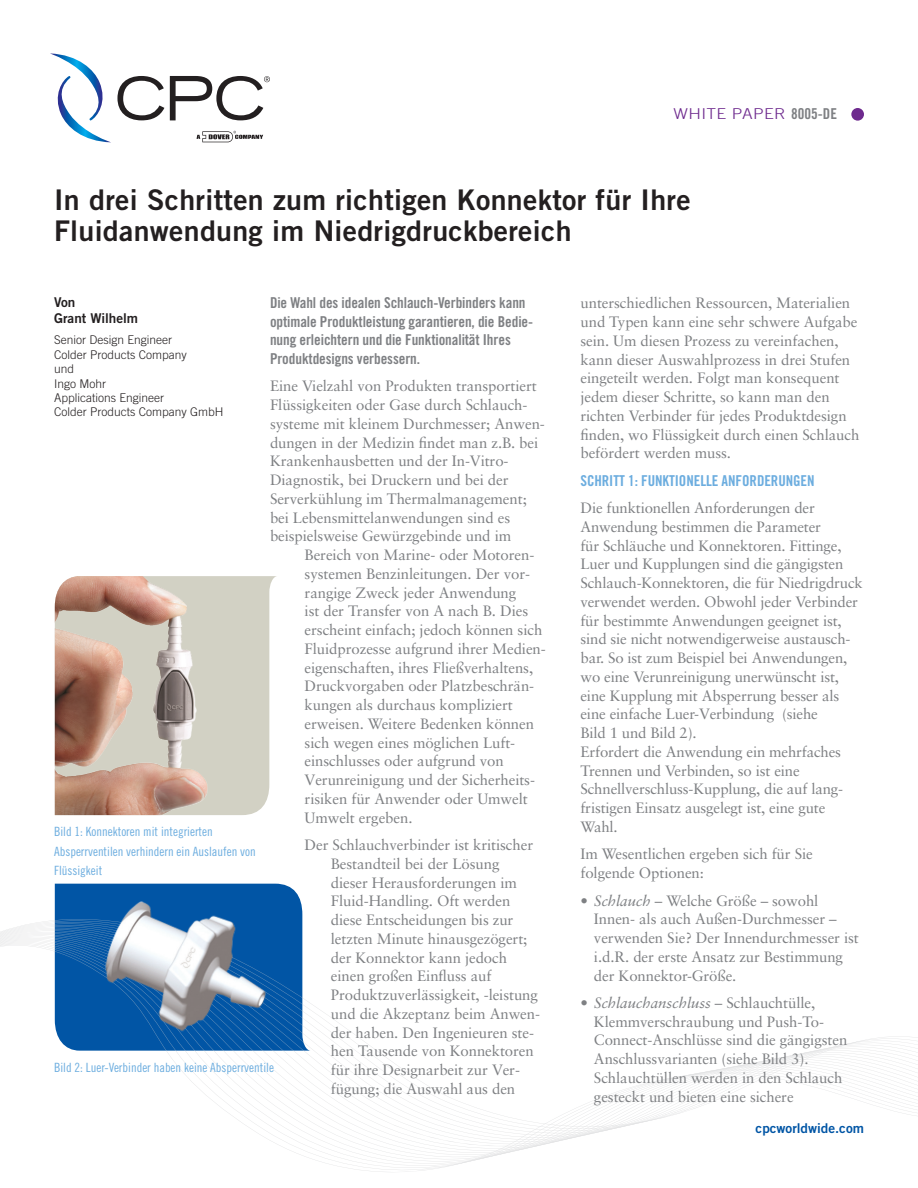
<style>
.page{position:relative;width:918px;height:1188px;background:#fff}
.page>*{position:absolute;margin:0;border:0;box-sizing:border-box;transform-origin:0 0}
.t1{font:28.5px/31.5px "Trade Gothic LT Pro Bd 2";letter-spacing:.01em;color:#231f20}
.t2{font:15px/18.8px "Sabon LT Pro";letter-spacing:-.005em;color:#7e8083}
.INTRO{font:15px/18.8px "Trade Gothic LT Pro Bd Cn 20";letter-spacing:-.005em;color:#7e8083}
.t3{font:15px "Sabon LT Pro";letter-spacing:-.005em;color:#7e8083}
.t4{font:15px "Trade Gothic LT Pro Bd Cn 20";letter-spacing:-.005em;color:#6caddf}
.t5{font:300 15px "Trade Gothic LT Pro";letter-spacing:.02em;color:#6e2a8e;scale:1.16 1}
.t6{font:13.5px "Trade Gothic LT Pro Bd 2";color:#0155a5}
.t7{font:13.5px "Trade Gothic LT Pro Bd 2";color:#231f20}
.t8{font:12.75px/19.5px "Trade Gothic LT Pro Cn 18";color:#6caddf}
.t9{font:300 12px/14.4px "Trade Gothic LT Pro";color:#231f20}
.s1{font-family:"Trade Gothic LT Pro Bd Cn 20";font-weight:400;color:#7e8083}
.s2{font-style:inherit}
.s3{font-style:italic}
</style>
<div class="page">
<svg style="left:0;top:894px;width:918px;height:278px"></svg>
<div style="left:851px;top:108px;width:13px;height:13px;background:#6e2a8e;border-radius:50%"></div>
<img style="left:55px;top:576px;width:222px;height:239px">
<img style="left:74px;top:887px;width:216px;height:153px">
<svg style="left:50px;top:53px;width:60px;height:89px"></svg>
<svg style="left:197px;top:131px;width:66px;height:11px"></svg>
<svg style="left:117px;top:76px;width:47px;height:44px"></svg>
<svg style="left:170px;top:76px;width:100px;height:44px"></svg>
<p class="t5" style="left:674px;top:105px;width:142px">WHITE PAPER <span class="s1">8005-DE</span></p>
<p class="t1" style="left:54px;top:183px;width:638px">In drei Schritten zum richtigen Konnektor für Ihre<br>Fluidanwendung im Niedrigdruckbereich</p>
<p class="INTRO" style="left:270px;top:293px;width:265px">Die Wahl des idealen Schlauch-Verbinders kann optimale Produktleistung garantieren, die Bedie&shy;nung erleichtern und die Funktionalität Ihres Produktdesigns verbessern.</p>
<p class="t2" style="left:270px;top:376px;width:268px">Eine Vielzahl von Produkten transportiert</p>
<p class="t2" style="left:270px;top:395px;width:259px">Flüssigkeiten oder Gase durch <span class="s2">Schlauch-</span></p>
<p class="t2" style="left:270px;top:414px;width:276px">systeme mit kleinem Durchmesser; <span class="s2">Anwen-</span></p>
<p class="t2" style="left:270px;top:433px;width:270px">dungen in der Medizin findet man <span class="s2">z.B. bei</span></p>
<p class="t2" style="left:270px;top:451px;width:240px">Krankenhausbetten und der In-<span class="s2">Vitro-</span></p>
<p class="t2" style="left:270px;top:470px;width:240px">Diagnostik, bei Druckern und bei der</p>
<p class="t2" style="left:270px;top:489px;width:258px">Serverkühlung im Thermalmanagement;</p>
<p class="t2" style="left:270px;top:508px;width:242px">bei Lebensmittelanwendungen sind <span class="s2">es</span></p>
<p class="t2" style="left:270px;top:526px;width:243px">beispielsweise Gewürzgebinde und <span class="s2">im</span></p>
<p class="t2" style="left:305px;top:545px;width:231px">Bereich von Marine- oder <span class="s2">Motoren-</span></p>
<p class="t2" style="left:305px;top:564px;width:227px">systemen Benzinleitungen. <span class="s2">Der vor-</span></p>
<p class="t2" style="left:305px;top:583px;width:213px">rangige Zweck jeder <span class="s2">Anwendung</span></p>
<p class="t2" style="left:305px;top:601px;width:225px">ist der Transfer von A <span class="s2">nach B. Dies</span></p>
<p class="t2" style="left:305px;top:620px;width:239px">erscheint einfach; jedoch <span class="s2">können sich</span></p>
<p class="t2" style="left:305px;top:639px;width:243px">Fluidprozesse aufgrund <span class="s2">ihrer Medien-</span></p>
<p class="t2" style="left:305px;top:658px;width:230px">eigenschaften, ihres <span class="s2">Fließverhaltens,</span></p>
<p class="t2" style="left:305px;top:676px;width:231px">Druckvorgaben oder <span class="s2">Platzbeschrän-</span></p>
<p class="t2" style="left:305px;top:695px;width:210px">kungen als durchaus <span class="s2">kompliziert</span></p>
<p class="t2" style="left:305px;top:714px;width:231px">erweisen. Weitere <span class="s2">Bedenken können</span></p>
<p class="t2" style="left:305px;top:733px;width:212px">sich wegen eines <span class="s2">möglichen Luft-</span></p>
<p class="t3" style="left:305px;top:752px;width:201px">ein<span class="s2">schlusses oder</span> aufgrund von</p>
<p class="t3" style="left:305px;top:771px;width:232px">Verun<span class="s2">reinigung und der</span> Sicherheits-</p>
<p class="t3" style="left:305px;top:789px;width:225px">risiken f<span class="s2">ür Anwender oder</span> Umwelt</p>
<p class="t2" style="left:305px;top:808px;width:109px">Umwelt ergeben.</p>
<p class="t2" style="left:331px;top:835px;width:211px;text-indent:-26px">Der Schlauchverbinder ist kritischer<br>Bestandteil bei der Lösung dieser Herausforderungen im<br>Fluid-Handling. Oft werden diese Entscheidungen bis zur letzten Minute hinausgezögert; der Konnektor kann jedoch einen großen Einfluss auf<br>Produktzuverlässigkeit, -leistung und die Akzeptanz beim <span class="s2">Anwen&shy;</span>der haben. Den Ingenieuren <span class="s2">ste&shy;</span>hen Tausende von Konnektoren für ihre Designarbeit zur <span class="s2">Ver&shy;</span>fügung; die Auswahl aus den</p>
<p class="t7" style="left:54px;top:294px;width:23px">Von</p>
<p class="t7" style="left:54px;top:310px;width:86px">Grant Wilhelm</p>
<p class="t9" style="left:54px;top:333px;width:120px">Senior Design Engineer</p>
<p class="t9" style="left:54px;top:347px;width:134px">Colder Products Company und<br>Ingo Mohr</p>
<p class="t9" style="left:54px;top:390px;width:112px">Applications Engineer</p>
<p class="t9" style="left:54px;top:405px;width:171px">Colder Products Company GmbH</p>
<p class="t8" style="left:54px;top:822px;width:203px">Bild 1: Konnektoren mit integrierten<br>Absperrventilen verhindern ein Auslaufen von<br>Flüssigkeit</p>
<p class="t8" style="left:54px;top:1057px;width:221px">Bild 2: Luer-Verbinder haben keine Absperrventile</p>
<p class="t2" style="left:580px;top:293px;width:280px">unterschiedlichen Ressourcen, Materialien und Typen kann eine sehr schwere Aufgabe sein. Um diesen Prozess zu vereinfachen, kann dieser Auswahlprozess in drei Stufen eingeteilt werden. Folgt man konsequent jedem dieser Schritte, so kann man den richten Verbinder für jedes Produktdesign finden, wo Flüssigkeit durch einen Schlauch befördert werden muss.</p>
<p class="t4" style="left:580px;top:471px;width:236px">SCHRITT 1: FUNKTIONELLE ANFORDERUNGEN</p>
<p class="t2" style="left:580px;top:498px;width:284px">Die funktionellen Anforderungen der Anwendung bestimmen die Parameter<br><span class="s2">für</span> Schläuche und Konnektoren. Fittinge, <span class="s2">Luer</span> und Kupplungen sind die gängigsten Schlauch-Konnektoren, die für Niedrigdruck verwendet werden. Obwohl jeder Verbinder für bestimmte Anwendungen geeignet ist, sind sie nicht notwendigerweise <span class="s2">austausch&shy;</span>bar. So ist zum Beispiel bei <span class="s2">Anwendungen, </span>wo eine Verunreinigung <span class="s2">unerwünscht ist, </span>eine Kupplung mit <span class="s2">Absperrung besser als </span>eine einfache Luer-<span class="s2">Verbindung (siehe<br></span>Bild 1 und Bild 2).<br>Erfordert die Anwendung ein mehrfaches Trennen und Verbinden, so ist eine Schnellverschluss-Kupplung, die auf <span class="s2">lang&shy;</span>fristigen Einsatz ausgelegt ist, eine gute Wahl.</p>
<p class="t2" style="left:580px;top:844px;width:234px">Im Wesentlichen ergeben sich für Sie folgende Optionen:</p>
<p class="t2" style="left:594px;top:891px;width:266px;text-indent:-13px">• <span class="s3">Schlauch</span> – Welche Größe – sowohl Innen- als auch Außen-Durchmesser – verwenden Sie? Der Innendurchmesser ist i.d.R. der erste Ansatz zur Bestimmung der Konnektor-Größe.</p>
<p class="t2" style="left:594px;top:993px;width:255px;text-indent:-13px">• <span class="s3">Schlauchanschluss</span> – Schlauchtülle, Klemmverschraubung und Push-To-Connect-Anschlüsse sind die gängigsten Anschlussvarianten (siehe Bild 3).<br>Schlauchtüllen werden in den Schlauch gesteckt und bieten eine sichere</p>
<p class="t6" style="left:756px;top:1120px;width:110px">cpcworldwide.com</p>
</div>
